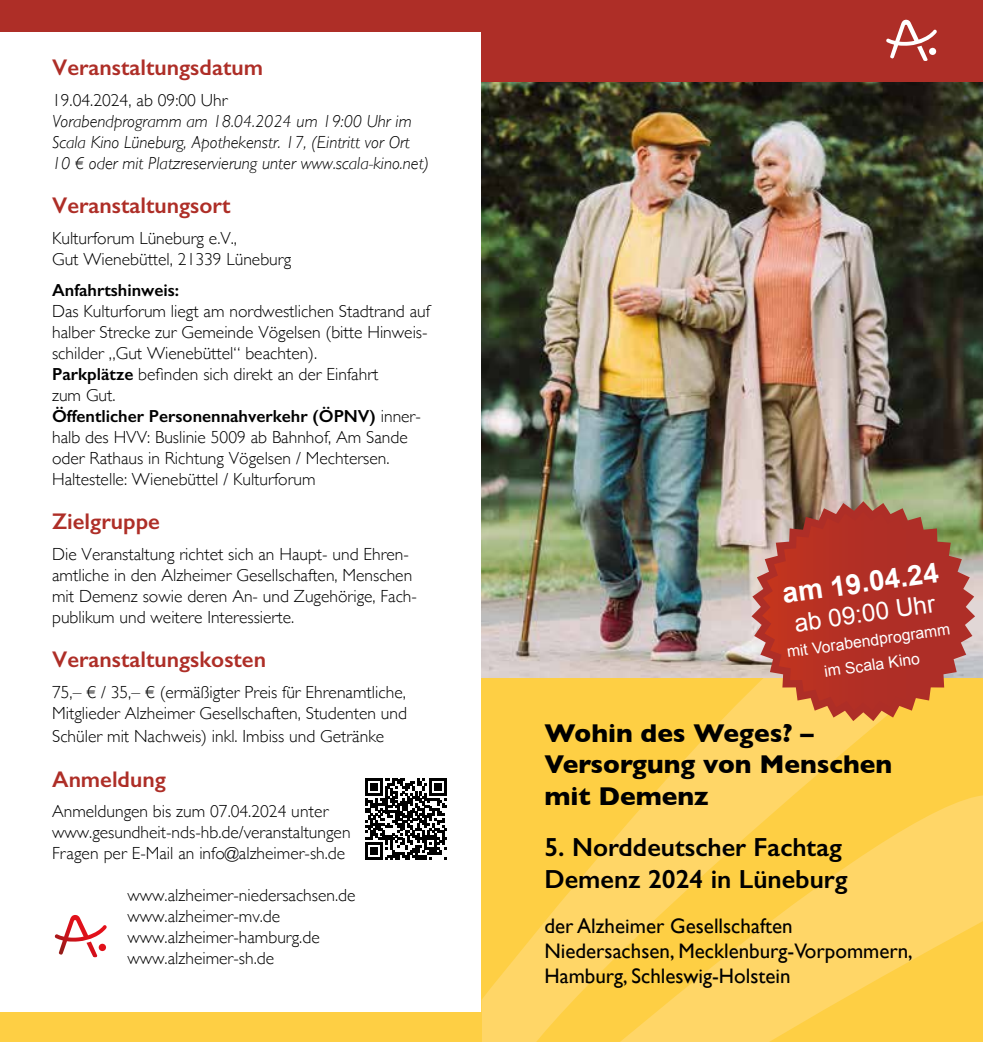
<style>
.page{position:relative;width:983px;height:1042px;background:#fff}
.page>*{position:absolute;margin:0;border:0;box-sizing:border-box;transform-origin:0 0}
.t1{font:700 28px "Arial";color:#fff}
.t2{font:700 26.25px/31.5px "Gill Sans";color:#000}
.t3{font:600 26.25px/31.5px "Gill Sans";color:#000}
.t4{font:24.5px "Arial";color:#fff}
.t5{font:600 22.75px "Gill Sans";color:#ae2e27}
.t6{font:21px/25.2px "Gill Sans";color:#000}
.t7{font:300 17.5px/21px "Gill Sans";color:#000}
.t8{font:italic 300 17.5px/21px "Gill Sans";color:#000}
.t9{font:600 17.5px "Gill Sans";color:#000}
.t10{font:15.75px/24.5px "Arial";color:#fff;text-align:center}
.s1{font-weight:600}
</style>
<div class="page">
<svg style="left:481px;top:677px;width:501px;height:365px;background:#fdd04c"></svg>
<svg style="left:497px;top:778px;width:485px;height:264px;background:#fed255"></svg>
<img style="left:481px;top:81px;width:501px;height:596px">
<div style="left:481px;top:0;width:501px;height:81px;background:#ae2e27"></div>
<div style="left:0;top:1012px;width:481px;height:30px;background:#fecf44"></div>
<div style="left:0;top:0;width:486px;height:31px;background:#ae2e27"></div>
<svg style="left:886px;top:20px;width:50px;height:41px"></svg>
<svg style="left:751px;top:501px;width:223px;height:220px;background:#ceac7b"></svg>
<svg style="left:761px;top:512px;width:202px;height:198px;background:#b64330"></svg>
<svg style="left:55px;top:915px;width:52px;height:42px"></svg>
<svg style="left:365px;top:778px;width:81px;height:82px"></svg>
<h3 class="t5" style="left:52px;top:54px;width:212px">Veranstaltungsdatum</h3>
<p class="t7" style="left:52px;top:89px;width:177px">19.04.2024, ab 09:00 Uhr</p>
<p class="t8" style="left:52px;top:111px;width:378px">Vorabendprogramm am 18.04.2024 um 19:00 Uhr im<br>Scala Kino Lüneburg, Apothekenstr. 17, (Eintritt vor Ort<br>10 € oder mit Platzreservierung unter www.scala-kino.net)</p>
<h3 class="t5" style="left:52px;top:192px;width:180px">Veranstaltungsort</h3>
<p class="t7" style="left:52px;top:227px;width:240px">Kulturforum Lüneburg e.V.,<br>Gut Wienebüttel, 21339 Lüneburg</p>
<p class="t9" style="left:52px;top:280px;width:128px">Anfahrtshinweis:</p>
<p class="t7" style="left:52px;top:300px;width:379px">Das Kulturforum liegt am nordwestlichen Stadtrand auf halber Strecke zur Gemeinde Vögelsen (bitte Hinweis&shy;schilder „Gut Wienebüttel“ beachten).<br><span class="s1">Parkplätze</span> befinden sich direkt an der Einfahrt<br>zum Gut.<br><span class="s1">Öffentlicher Personennahverkehr (ÖPNV)</span> inner&shy;halb des HVV: Buslinie 5009 ab Bahnhof, Am Sande oder Rathaus in Richtung Vögelsen / Mechtersen.<br>Haltestelle: Wienebüttel / Kulturforum</p>
<h3 class="t5" style="left:52px;top:508px;width:109px">Zielgruppe</h3>
<p class="t7" style="left:52px;top:543px;width:366px">Die Veranstaltung richtet sich an Haupt- und Ehren&shy;amtliche in den Alzheimer Gesellschaften, Menschen mit Demenz sowie deren An- und Zugehörige, Fach&shy;publikum und weitere Interessierte.</p>
<h3 class="t5" style="left:52px;top:646px;width:215px">Veranstaltungskosten</h3>
<p class="t7" style="left:52px;top:681px;width:356px">75,– € / 35,– € (ermäßigter Preis für Ehrenamtliche,<br>Mitglieder Alzheimer Gesellschaften, Studenten und</p>
<p class="t7" style="left:52px;top:725px;width:333px">Schüler mit Nachweis) inkl. Imbiss und Getränke</p>
<h3 class="t5" style="left:52px;top:765px;width:115px">Anmeldung</h3>
<p class="t7" style="left:52px;top:800px;width:300px">Anmeldungen bis zum 07.04.2024 unter www.gesundheit-nds-hb.de/veranstaltungen<br>Fragen per E-Mail an info@alzheimer-sh.de</p>
<p class="t7" style="left:127px;top:884px;width:229px">www.alzheimer-niedersachsen.de www.alzheimer-mv.de www.alzheimer-hamburg.de www.alzheimer-sh.de</p>
<h1 class="t1" style="left:779px;top:575px;width:159px;rotate:-8deg">am 19.04.24</h1>
<h3 class="t4" style="left:792px;top:607px;width:143px;rotate:-8deg">ab 09:00 Uhr</h3>
<p class="t10" style="left:785px;top:640px;width:166px;rotate:-8deg">mit Vorabendprogramm im Scala Kino</p>
<h2 class="t2" style="left:544px;top:716px;width:349px">Wohin des Weges? –<br>Versorgung von Menschen mit Demenz</h2>
<h2 class="t3" style="left:544px;top:831px;width:305px">5. Norddeutscher Fachtag<br>Demenz 2024 in Lüneburg</h2>
<p class="t6" style="left:544px;top:912px;width:370px">der Alzheimer Gesellschaften<br>Niedersachsen, Mecklenburg-Vorpommern,<br>Hamburg, Schleswig-Holstein</p>
</div>
